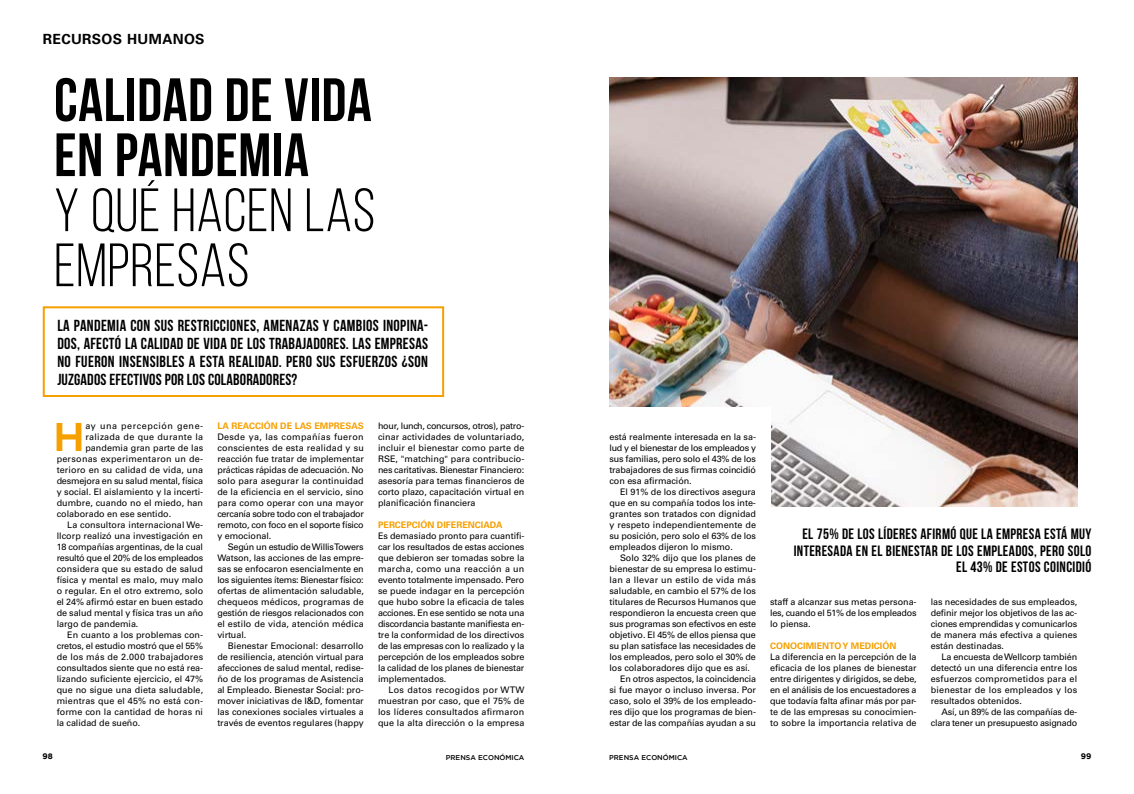
<style>
.page{position:relative;width:1134px;height:794px;background:#fff}
.page>*{position:absolute;margin:0;border:0;box-sizing:border-box;transform-origin:0 0}
.t1{font:61px/55px "Bebas Neue";letter-spacing:.01em;color:#000}
.t2{font:700 61px "Bebas Neue";letter-spacing:.01em;color:#000}
.t3{font:61px "Bebas Neue";letter-spacing:.01em;color:#000}
.t4{font:600 41.8px "Galano Grotesque Alt";color:#f6a000}
.t5{font:16px/18px "Bebas Neue";letter-spacing:.01em;color:#000;text-align:justify}
.t6{font:15px/16.5px "Bebas Neue";letter-spacing:.025em;color:#000;text-align:right}
.t7{font:700 14px "Univers LT Std";letter-spacing:.025em;color:#000}
.t8{font:9px/11px "Univers LT Std";letter-spacing:-.005em;color:#000;text-align:justify}
.t9{font:9px/11px "Univers LT Std";letter-spacing:-.025em;color:#000;text-align:right}
.t10{font:9px "Univers LT Std";letter-spacing:.015em;color:#000}
.t11{font:700 9px "Univers LT Std";color:#f6a000}
.t12{font:9px "Univers LT Std";letter-spacing:.025em;color:#000}
.t13{font:9px "Univers LT Std";letter-spacing:.03em;color:#000}
.t14{font:9px "Univers LT Std";letter-spacing:.06em;color:#000}
.t15{font:700 8px "Gotham";color:#000}
.t16{font:500 7px "Gotham";color:#000}
</style>
<div class="page">
<div style="left:43px;top:306px;width:401px;height:91px;border:2px solid #f6a000"></div>
<img style="left:609px;top:77px;width:468px;height:429px">
<div style="left:584px;top:407px;width:186px;height:330px;background:#fff"></div>
<h3 class="t7" style="left:43px;top:31px;width:163px">RECURSOS HUMANOS</h3>
<h1 class="t2" style="left:54px;top:66px;width:319px">CALIDAD DE VIDA</h1>
<h1 class="t3" style="left:54px;top:121px;width:256px">EN PANDEMIA</h1>
<h1 class="t1" style="left:54px;top:182px;width:323px">Y QUÉ HACEN LAS<br>EMPRESAS</h1>
<h3 class="t5" style="left:57px;top:316px;width:372px">LA PANDEMIA CON SUS RESTRICCIONES, AMENAZAS Y CAMBIOS INOPINA-DOS, AFECTÓ LA CALIDAD DE VIDA DE LOS TRABAJADORES. LAS EMPRESAS NO FUERON INSENSIBLES A ESTA REALIDAD. PERO SUS ESFUERZOS ¿SON JUZGADOS EFECTIVOS POR LOS COLABORADORES?</h3>
<h2 class="t4" style="left:54px;top:410px;width:32px">H</h2>
<p class="t14" style="left:85px;top:420px;width:119px">ay una percepción gene-</p>
<p class="t11" style="left:217px;top:421px;width:148px">LA REACCIÓN DE LAS EMPRESAS</p>
<p class="t8" style="left:217px;top:431px;width:148px">Desde ya, las compañías fueron conscientes de esta realidad y su reacción fue tratar de implementar prácticas rápidas de adecuación. No solo para asegurar la continuidad de la eficiencia en el servicio, sino para como operar con una mayor cercanía sobre todo con el trabajador remoto, con foco en el soporte físico y emocional.</p>
<p class="t8" style="left:217px;top:541px;width:148px;text-indent:11px">Según un estudio de Willis Towers Watson, las acciones de las empre&shy;sas se enfocaron esencialmente en los siguientes ítems: Bienestar físico: ofertas de alimentación saludable, chequeos médicos, programas de gestión de riesgos relacionados con el estilo de vida, atención médica virtual.</p>
<p class="t8" style="left:217px;top:640px;width:148px;text-indent:11px">Bienestar Emocional: desarrollo de resiliencia, atención virtual para afecciones de salud mental, redise&shy;ño de los programas de Asistencia al Empleado. Bienestar Social: pro&shy;mover iniciativas de I&amp;D, fomentar las conexiones sociales virtuales a través de eventos regulares (happy</p>
<p class="t8" style="left:378px;top:420px;width:148px">hour, lunch, concursos, otros), patro&shy;cinar actividades de voluntariado, incluir el bienestar como parte de RSE, "matching" para contribucio&shy;nes caritativas. Bienestar Financiero: asesoría para temas financieros de corto plazo, capacitación virtual en planificación financiera</p>
<p class="t11" style="left:378px;top:519px;width:126px">PERCEPCIÓN DIFERENCIADA</p>
<p class="t8" style="left:378px;top:530px;width:148px">Es demasiado pronto para cuantifi&shy;car los resultados de estas acciones que debieron ser tomadas sobre la marcha, como una reacción a un evento totalmente impensado. Pero se puede indagar en la percepción que hubo sobre la eficacia de tales acciones. En ese sentido se nota una discordancia bastante manifiesta en&shy;tre la conformidad de los directivos de las empresas con lo realizado y la percepción de los empleados sobre la calidad de los planes de bienestar implementados.</p>
<p class="t8" style="left:378px;top:684px;width:148px;text-indent:11px">Los datos recogidos por WTW muestran por caso, que el 75% de los líderes consultados afirmaron que la alta dirección o la empresa</p>
<p class="t13" style="left:85px;top:431px;width:119px">ralizada de que durante la</p>
<p class="t8" style="left:85px;top:442px;width:119px">pandemia gran parte de las</p>
<p class="t12" style="left:57px;top:453px;width:148px">personas experimentaron un de-</p>
<p class="t8" style="left:57px;top:464px;width:148px">terioro en su calidad de vida, una</p>
<p class="t9" style="left:57px;top:475px;width:148px">desmejora en su salud mental, física</p>
<p class="t8" style="left:57px;top:486px;width:148px">y social. El aislamiento y la incerti-</p>
<p class="t8" style="left:57px;top:497px;width:148px">dumbre, cuando no el miedo, han</p>
<p class="t8" style="left:57px;top:508px;width:116px">colaborado en ese sentido.</p>
<p class="t8" style="left:67px;top:519px;width:137px">La consultora internacional We-</p>
<p class="t8" style="left:57px;top:530px;width:148px">llcorp realizó una investigación en</p>
<p class="t8" style="left:57px;top:541px;width:148px">18 compañías argentinas, de la cual</p>
<p class="t9" style="left:57px;top:552px;width:148px">resultó que el 20% de los empleados</p>
<p class="t8" style="left:57px;top:563px;width:148px">considera que su estado de salud</p>
<p class="t8" style="left:57px;top:574px;width:148px">física y mental es malo, muy malo</p>
<p class="t8" style="left:57px;top:585px;width:148px">o regular. En el otro extremo, solo</p>
<p class="t8" style="left:57px;top:596px;width:148px">el 24% afirmó estar en buen estado</p>
<p class="t8" style="left:57px;top:607px;width:148px">de salud mental y física tras un año</p>
<p class="t8" style="left:57px;top:618px;width:83px">largo de pandemia.</p>
<p class="t8" style="left:67px;top:629px;width:137px">En cuanto a los problemas con-</p>
<p class="t8" style="left:57px;top:640px;width:148px">cretos, el estudio mostró que el 55%</p>
<p class="t10" style="left:57px;top:651px;width:148px">de los más de 2.000 trabajadores</p>
<p class="t8" style="left:57px;top:662px;width:148px">consultados siente que no está rea-</p>
<p class="t8" style="left:57px;top:673px;width:148px">lizando suficiente ejercicio, el 47%</p>
<p class="t8" style="left:57px;top:684px;width:148px">que no sigue una dieta saludable,</p>
<p class="t10" style="left:57px;top:695px;width:148px">mientras que el 45% no está con-</p>
<p class="t8" style="left:57px;top:706px;width:148px">forme con la cantidad de horas ni</p>
<p class="t8" style="left:57px;top:717px;width:85px">la calidad de sueño.</p>
<p class="t8" style="left:609px;top:431px;width:148px">está realmente interesada en la sa&shy;lud y el bienestar de los empleados y sus familias, pero solo el 43% de los trabajadores de sus firmas coincidió con esa afirmación.</p>
<p class="t8" style="left:609px;top:486px;width:148px;text-indent:11px">El 91% de los directivos asegura que en su compañía todos los inte&shy;grantes son tratados con dignidad y respeto independientemente de su posición, pero solo el 63% de los empleados dijeron lo mismo.</p>
<p class="t8" style="left:620px;top:552px;width:137px">Solo 32% dijo que los planes de</p>
<p class="t8" style="left:609px;top:563px;width:148px">bienestar de su empresa lo estimu-</p>
<p class="t10" style="left:609px;top:574px;width:148px">lan a llevar un estilo de vida más</p>
<p class="t8" style="left:609px;top:585px;width:148px">saludable, en cambio el 57% de los</p>
<p class="t8" style="left:609px;top:596px;width:148px">titulares de Recursos Humanos que</p>
<p class="t8" style="left:609px;top:607px;width:148px">respondieron la encuesta creen que</p>
<p class="t9" style="left:609px;top:618px;width:148px">sus programas son efectivos en este</p>
<p class="t8" style="left:609px;top:629px;width:148px">objetivo. El 45% de ellos piensa que</p>
<p class="t8" style="left:609px;top:640px;width:148px">su plan satisface las necesidades de</p>
<p class="t8" style="left:609px;top:651px;width:148px">los empleados, pero solo el 30% de</p>
<p class="t8" style="left:609px;top:662px;width:142px">los colaboradores dijo que es así.</p>
<p class="t9" style="left:620px;top:673px;width:137px">En otros aspectos, la coincidencia</p>
<p class="t8" style="left:609px;top:684px;width:148px">si fue mayor o incluso inversa. Por</p>
<p class="t8" style="left:609px;top:695px;width:148px">caso, solo el 39% de los empleado-</p>
<p class="t8" style="left:609px;top:706px;width:148px">res dijo que los programas de bien-</p>
<p class="t8" style="left:609px;top:717px;width:148px">estar de las compañías ayudan a su</p>
<h3 class="t6" style="left:794px;top:525px;width:299px">EL 75% DE LOS LÍDERES AFIRMÓ QUE LA EMPRESA ESTÁ MUY<br>INTERESADA EN EL BIENESTAR DE LOS EMPLEADOS, PERO SOLO<br>EL 43% DE ESTOS COINCIDIÓ</h3>
<p class="t8" style="left:770px;top:596px;width:148px">staff a alcanzar sus metas persona&shy;les, cuando el 51% de los empleados lo piensa.</p>
<p class="t11" style="left:770px;top:641px;width:128px">CONOCIMIENTO Y MEDICIÓN</p>
<p class="t8" style="left:770px;top:651px;width:148px">La diferencia en la percepción de la eficacia de los planes de bienestar entre dirigentes y dirigidos, se debe, en el análisis de los encuestadores a que todavía falta afinar más por par&shy;te de las empresas su conocimien&shy;to sobre la importancia relativa de</p>
<p class="t8" style="left:931px;top:596px;width:148px">las necesidades de sus empleados, definir mejor los objetivos de las ac&shy;ciones emprendidas y comunicarlos de manera más efectiva a quienes están destinadas.</p>
<p class="t8" style="left:931px;top:651px;width:148px;text-indent:11px">La encuesta de Wellcorp también detectó un una diferencia entre los esfuerzos comprometidos para el bienestar de los empleados y los resultados obtenidos.</p>
<p class="t9" style="left:931px;top:706px;width:148px">Así, un 89% de las compañías de&shy;clara tener un presupuesto asignado</p>
<p class="t15" style="left:43px;top:751px;width:12px">98</p>
<p class="t16" style="left:446px;top:753px;width:80px">PRENSA ECONÓMICA</p>
<p class="t16" style="left:609px;top:753px;width:80px">PRENSA ECONÓMICA</p>
<p class="t15" style="left:1081px;top:751px;width:12px">99</p>
</div>
